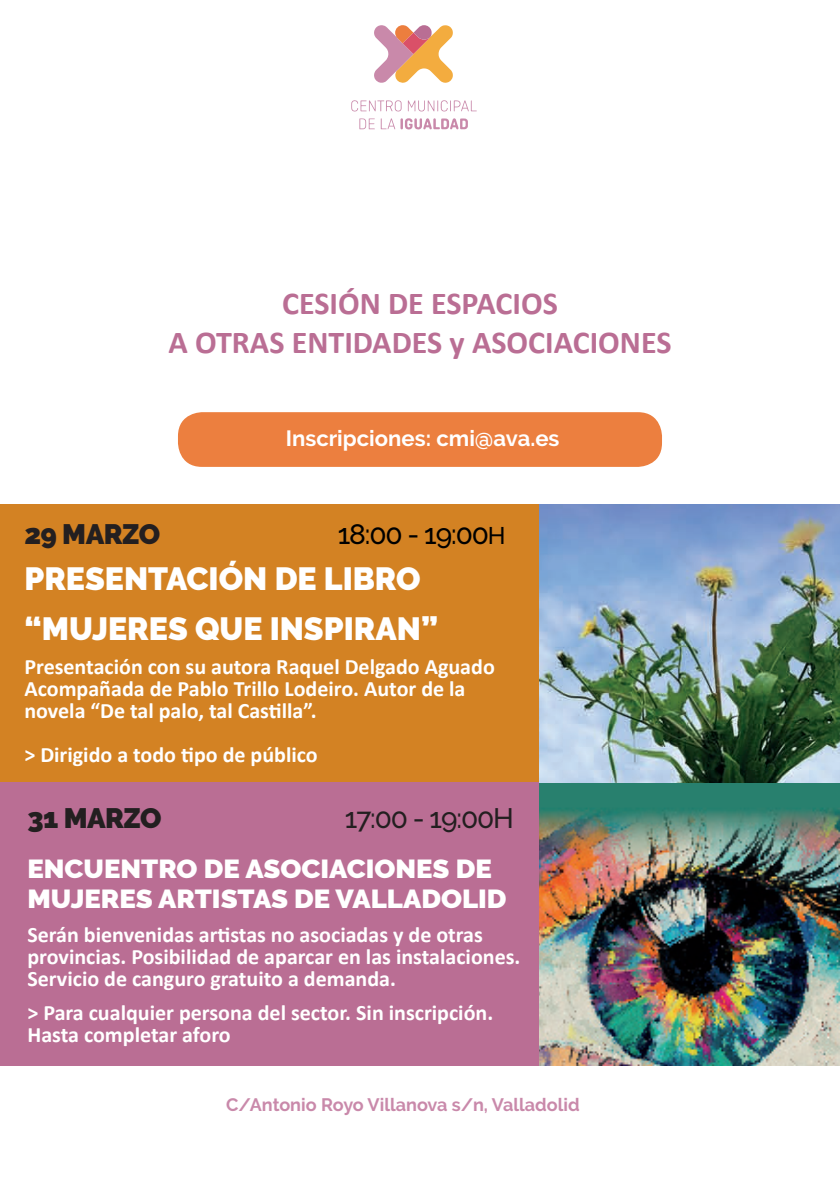
<style>
.page{position:relative;width:840px;height:1191px;background:#fff}
.page>*{position:absolute;margin:0;border:0;box-sizing:border-box;transform-origin:0 0}
.t1{font:700 32px/38.4px "Calibri";color:#ba6e94;text-align:center}
.t2{font:900 32px/50px "Raleway";color:#fff}
.t3{font:900 28px "Raleway";letter-spacing:-.02em;color:#231f20}
.t4{font:500 28px "Raleway";letter-spacing:-.04em;color:#231f20}
.t5{font:500 28px "Raleway";letter-spacing:-.04em;color:#000}
.t6{font:900 26px/30px "Raleway";color:#fff;scale:1.06 1}
.t7{font:700 22px/22px "Calibri";color:#fff}
.t8{font:700 22px "Raleway";color:#fff}
.t9{font:700 18px "Raleway";color:#c989aa}
.s1{font-size:24px}
</style>
<div class="page">
<div style="left:0;top:504px;width:539px;height:278px;background:#d38223"></div>
<div style="left:0;top:782px;width:539px;height:283px;background:#ba6e94"></div>
<svg style="left:351px;top:100px;width:50px;height:12px"></svg>
<svg style="left:407px;top:100px;width:69px;height:12px"></svg>
<svg style="left:359px;top:118px;width:108px;height:12px"></svg>
<svg style="left:374px;top:25px;width:78px;height:58px"></svg>
<div style="left:178px;top:412px;width:483px;height:55px;background:#ec7f3f;border-radius:24px"></div>
<img style="left:539px;top:782px;width:300px;height:283px">
<img style="left:539px;top:504px;width:300px;height:278px">
<h1 class="t1" style="left:168px;top:284px;width:504px">CESIÓN DE ESPACIOS<br>A OTRAS ENTIDADES y ASOCIACIONES</h1>
<p class="t8" style="left:285px;top:426px;width:275px">Inscripciones: cmi@ava.es</p>
<p class="t3" style="left:24px;top:518px;width:137px">29 MARZO</p>
<p class="t5" style="left:337px;top:518px;width:169px">18:00 - 19:00<span class="s1">H</span></p>
<h1 class="t2" style="left:24px;top:554px;width:415px">PRESENTACIÓN DE LIBRO “MUJERES QUE INSPIRAN”</h1>
<p class="t7" style="left:24px;top:655px;width:471px">Presentación con su autora Raquel Delgado Aguado<br>Acompañada de Pablo Trillo Lodeiro. Autor de la novela “De tal palo, tal Castilla”.</p>
<p class="t7" style="left:24px;top:743px;width:295px">&gt; Dirigido a todo tipo de público</p>
<p class="t3" style="left:27px;top:802px;width:135px">31 MARZO</p>
<p class="t4" style="left:345px;top:802px;width:170px">17:00 - 19:00H</p>
<p class="t6" style="left:27px;top:854px;width:453px">ENCUENTRO DE ASOCIACIONES DE<br>MUJERES ARTISTAS DE VALLADOLID</p>
<p class="t7" style="left:27px;top:924px;width:494px">Serán bienvenidas artistas no asociadas y de otras provincias. Posibilidad de aparcar en las instalaciones.<br>Servicio de canguro gratuito a demanda.</p>
<p class="t7" style="left:27px;top:1002px;width:467px">&gt; Para cualquier persona del sector. Sin inscripción.<br>Hasta completar aforo</p>
<p class="t9" style="left:226px;top:1094px;width:354px">C/Antonio Royo Villanova s/n, Valladolid</p>
</div>
